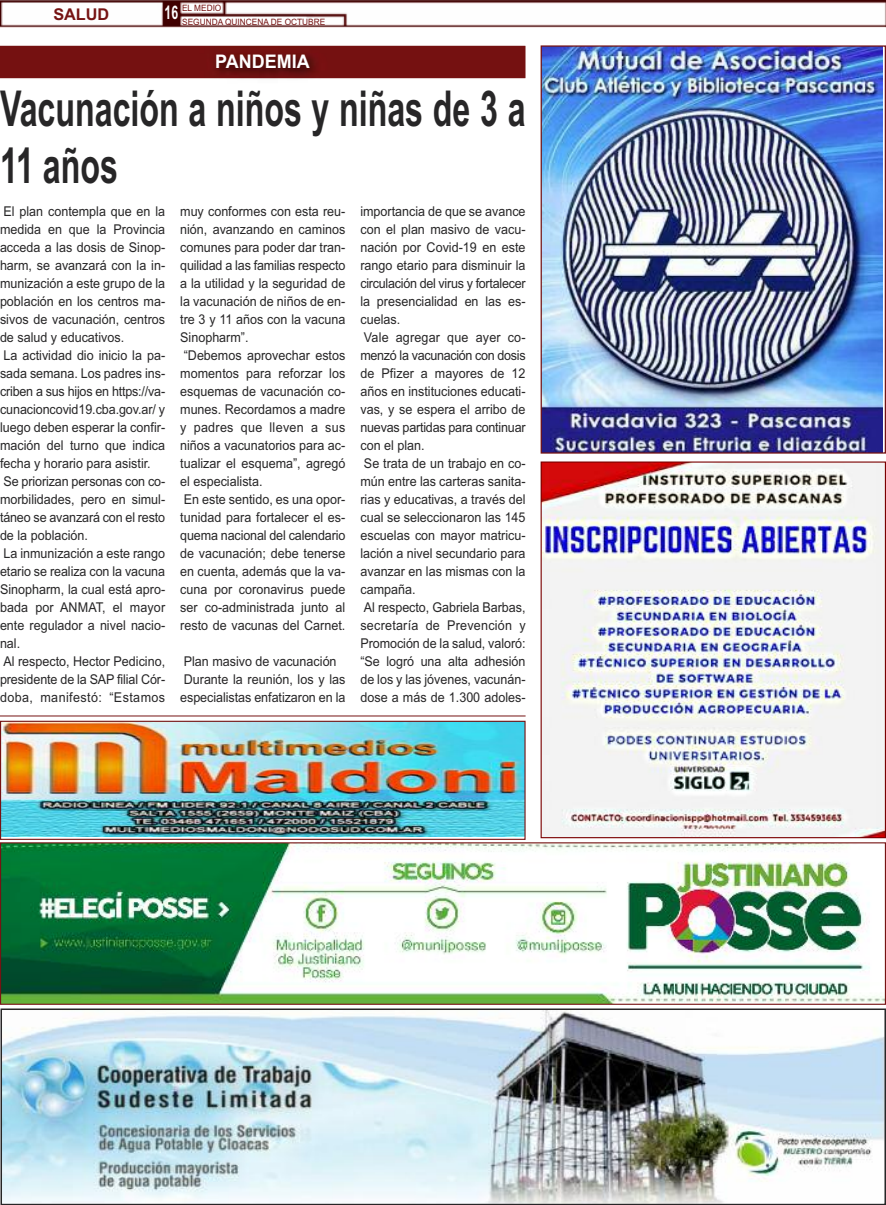
<style>
.page{position:relative;width:886px;height:1205px;background:#fff}
.page>*{position:absolute;margin:0;border:0;box-sizing:border-box;transform-origin:0 0}
.t1{font:700 49.5px/57px "Arial";color:#272627;scale:.65 1}
.t2{font:700 18.75px "Arial";color:#fff;scale:.96 1}
.t3{font:700 18.75px "Arial";color:#fff;scale:.65 1}
.t4{font:700 16.25px "Arial";color:#761313}
.t5{font:13.5px/18px "Arial";color:#272627;scale:.93 1}
.t6{font:8.75px/14.5px "Arial";color:#761313;scale:.95 1}
</style>
<div class="page">
<img style="left:4px;top:1011px;width:879px;height:191px">
<div style="left:1px;top:1008px;width:885px;height:197px;border:2px solid #272627"></div>
<img style="left:2px;top:844px;width:882px;height:159px">
<div style="left:0;top:842px;width:886px;height:163px;border:1px solid #761313"></div>
<hr style="left:0;top:716px;width:525px;height:1px;background:#761313">
<img style="left:0;top:46px;width:525px;height:32px">
<img style="left:542px;top:463px;width:342px;height:373px">
<div style="left:540px;top:461px;width:346px;height:377px;border:1px solid #7a0000"></div>
<img style="left:2px;top:723px;width:521px;height:114px">
<div style="left:0;top:721px;width:525px;height:119px;border:1px solid #761313"></div>
<img style="left:0;top:0;width:886px;height:28px">
<img style="left:542px;top:47px;width:340px;height:405px">
<div style="left:540px;top:45px;width:346px;height:409px;border:1px solid #761313"></div>
<p class="t4" style="left:53px;top:5px;width:57px">Salud</p>
<p class="t6" style="left:182px;top:1px;width:152px">EL MEDIO<br>SEGUNDA QUINCENA DE OCTUBRE</p>
<h2 class="t3" style="left:165px;top:2px;width:22px">16</h2>
<h2 class="t2" style="left:215px;top:51px;width:100px">PandeMIa</h2>
<h1 class="t1" style="left:0;top:81px;width:810px">vacunación a niños y niñas de 3 a<br>11 años</h1>
<p class="t5" style="left:0;top:202px;width:179px">El plan contempla que en la medida en que la Provincia acceda a las dosis de Sinop&shy;harm, se avanzará con la in&shy;munización a este grupo de la población en los centros ma&shy;sivos de vacunación, centros de salud y educativos.<br>La actividad dio inicio la pa&shy;sada semana. Los padres ins&shy;criben a sus hijos en https://va&shy;cunacioncovid19.cba.gov.ar/ y luego deben esperar la confir&shy;mación del turno que indica fecha y horario para asistir.<br>Se priorizan personas con co&shy;morbilidades, pero en simul&shy;táneo se avanzará con el resto de la población.<br>La inmunización a este rango etario se realiza con la vacuna<br>Sinopharm, la cual está apro&shy;bada por ANMAT, el mayor ente regulador a nivel nacio&shy;nal.<br>Al respecto, Hector Pedicino, presidente de la SAP filial Cór&shy;doba, manifestó: “Estamos</p>
<p class="t5" style="left:180px;top:202px;width:179px">muy conformes con esta reu&shy;nión, avanzando en caminos comunes para poder dar tran&shy;quilidad a las familias respecto a la utilidad y la seguridad de la vacunación de niños de en&shy;tre 3 y 11 años con la vacuna<br>Sinopharm”.<br>“Debemos aprovechar estos momentos para reforzar los esquemas de vacunación co&shy;munes. Recordamos a madre y padres que lleven a sus niños a vacunatorios para ac&shy;tualizar el esquema”, agregó el especialista.<br>En este sentido, es una opor&shy;tunidad para fortalecer el es&shy;quema nacional del calendario de vacunación; debe tenerse en cuenta, además que la va&shy;cuna por coronavirus puede ser co-administrada junto al resto de vacunas del Carnet.</p>
<p class="t5" style="left:360px;top:202px;width:179px">importancia de que se avance con el plan masivo de vacu&shy;nación por Covid-19 en este rango etario para disminuir la circulación del virus y fortalecer la presencialidad en las es&shy;cuelas.<br>Vale agregar que ayer co&shy;menzó la vacunación con dosis de Pfizer a mayores de 12 años en instituciones educati&shy;vas, y se espera el arribo de nuevas partidas para continuar con el plan.<br>Se trata de un trabajo en co&shy;mún entre las carteras sanita&shy;rias y educativas, a través del cual se seleccionaron las 145 escuelas con mayor matricu&shy;lación a nivel secundario para avanzar en las mismas con la campaña.<br>Al respecto, Gabriela Barbas, secretaría de Prevención y<br>Promoción de la salud, valoró: “Se logró una alta adhesión de los y las jóvenes, vacunán&shy;dose a más de 1.300 adoles-</p>
<p class="t5" style="left:180px;top:652px;width:179px">Plan masivo de vacunación<br>Durante la reunión, los y las especialistas enfatizaron en la</p>
</div>
